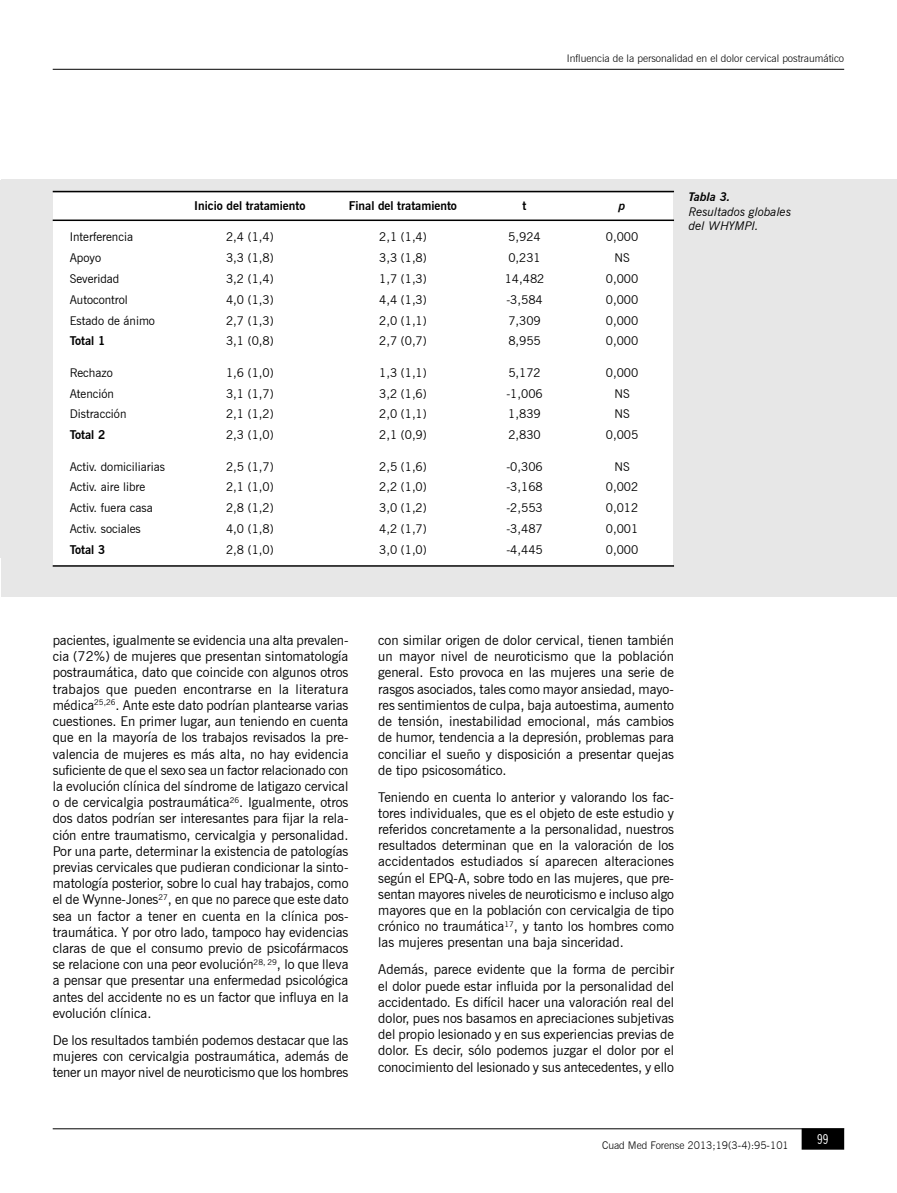
<style>
.page{position:relative;width:897px;height:1193px;background:#fff}
.page>*{position:absolute;margin:0;border:0;box-sizing:border-box;transform-origin:0 0}
.t1{font:13.5px/16.2px "News Gothic BT";color:#000;text-align:justify}
.t2{font:condensed 13.5px "News Gothic BT";color:#fff}
.t3{font:12px "News Gothic BT";color:#000}
.t4{font:700 12px "News Gothic BT";color:#000}
.t5{font:italic 12px/14.4px "News Gothic BT";color:#000}
.t6{font:italic 700 12px "News Gothic BT";color:#000}
.t7{font:300 10.5px "News Gothic BT";color:#000}
</style>
<div class="page">
<hr style="left:53px;top:69px;width:791px;height:1px;background:#000">
<div style="left:802px;top:1128px;width:41px;height:20px;background:#000"></div>
<div style="left:801px;top:1128px;width:43px;height:21px;border:2px solid #000"></div>
<hr style="left:53px;top:1128px;width:791px;height:1px;background:#000">
<div style="left:2px;top:179px;width:894px;height:417px;background:#e7e7e7"></div>
<div style="left:53px;top:193px;width:620px;height:373px;background:#fff"></div>
<hr style="left:53px;top:191px;width:621px;height:1px;background:#000">
<hr style="left:53px;top:219px;width:621px;height:2px;background:#000">
<hr style="left:53px;top:565px;width:621px;height:1px;background:#000">
<hr style="left:0;top:180px;width:2px;height:378px;background:#e7e7e7">
<p class="t7" style="left:566px;top:52px;width:279px">Influencia de la personalidad en el dolor cervical postraumático</p>
<p class="t4" style="left:194px;top:198px;width:113px">Inicio del tratamiento</p>
<p class="t4" style="left:349px;top:198px;width:110px">Final del tratamiento</p>
<p class="t4" style="left:522px;top:198px;width:5px">t</p>
<p class="t6" style="left:618px;top:198px;width:8px">p</p>
<p class="t3" style="left:70px;top:230px;width:65px">Interferencia</p>
<p class="t3" style="left:226px;top:230px;width:49px">2,4 (1,4)</p>
<p class="t3" style="left:379px;top:230px;width:49px">2,1 (1,4)</p>
<p class="t3" style="left:508px;top:230px;width:34px">5,924</p>
<p class="t3" style="left:605px;top:230px;width:34px">0,000</p>
<p class="t3" style="left:70px;top:251px;width:33px">Apoyo</p>
<p class="t3" style="left:226px;top:251px;width:49px">3,3 (1,8)</p>
<p class="t3" style="left:379px;top:251px;width:49px">3,3 (1,8)</p>
<p class="t3" style="left:508px;top:251px;width:34px">0,231</p>
<p class="t3" style="left:614px;top:251px;width:17px">NS</p>
<p class="t3" style="left:70px;top:271px;width:51px">Severidad</p>
<p class="t3" style="left:226px;top:271px;width:49px">3,2 (1,4)</p>
<p class="t3" style="left:379px;top:271px;width:49px">1,7 (1,3)</p>
<p class="t3" style="left:504px;top:271px;width:41px">14,482</p>
<p class="t3" style="left:605px;top:271px;width:34px">0,000</p>
<p class="t3" style="left:70px;top:292px;width:60px">Autocontrol</p>
<p class="t3" style="left:226px;top:292px;width:49px">4,0 (1,3)</p>
<p class="t3" style="left:379px;top:292px;width:49px">4,4 (1,3)</p>
<p class="t3" style="left:506px;top:292px;width:38px">-3,584</p>
<p class="t3" style="left:605px;top:292px;width:34px">0,000</p>
<p class="t3" style="left:70px;top:313px;width:87px">Estado de ánimo</p>
<p class="t3" style="left:226px;top:313px;width:49px">2,7 (1,3)</p>
<p class="t3" style="left:379px;top:313px;width:49px">2,0 (1,1)</p>
<p class="t3" style="left:508px;top:313px;width:34px">7,309</p>
<p class="t3" style="left:605px;top:313px;width:34px">0,000</p>
<p class="t4" style="left:70px;top:334px;width:37px">Total 1</p>
<p class="t3" style="left:226px;top:334px;width:49px">3,1 (0,8)</p>
<p class="t3" style="left:379px;top:334px;width:49px">2,7 (0,7)</p>
<p class="t3" style="left:508px;top:334px;width:34px">8,955</p>
<p class="t3" style="left:605px;top:334px;width:34px">0,000</p>
<p class="t3" style="left:70px;top:365px;width:44px">Rechazo</p>
<p class="t3" style="left:226px;top:365px;width:49px">1,6 (1,0)</p>
<p class="t3" style="left:379px;top:365px;width:49px">1,3 (1,1)</p>
<p class="t3" style="left:508px;top:365px;width:34px">5,172</p>
<p class="t3" style="left:605px;top:365px;width:34px">0,000</p>
<p class="t3" style="left:70px;top:386px;width:46px">Atención</p>
<p class="t3" style="left:226px;top:386px;width:49px">3,1 (1,7)</p>
<p class="t3" style="left:379px;top:386px;width:49px">3,2 (1,6)</p>
<p class="t3" style="left:506px;top:386px;width:38px">-1,006</p>
<p class="t3" style="left:614px;top:386px;width:17px">NS</p>
<p class="t3" style="left:70px;top:407px;width:58px">Distracción</p>
<p class="t3" style="left:226px;top:407px;width:49px">2,1 (1,2)</p>
<p class="t3" style="left:379px;top:407px;width:49px">2,0 (1,1)</p>
<p class="t3" style="left:508px;top:407px;width:34px">1,839</p>
<p class="t3" style="left:614px;top:407px;width:17px">NS</p>
<p class="t4" style="left:70px;top:427px;width:37px">Total 2</p>
<p class="t3" style="left:226px;top:427px;width:49px">2,3 (1,0)</p>
<p class="t3" style="left:379px;top:427px;width:49px">2,1 (0,9)</p>
<p class="t3" style="left:508px;top:427px;width:34px">2,830</p>
<p class="t3" style="left:605px;top:427px;width:34px">0,005</p>
<p class="t3" style="left:70px;top:459px;width:97px">Activ. domiciliarias</p>
<p class="t3" style="left:226px;top:459px;width:49px">2,5 (1,7)</p>
<p class="t3" style="left:379px;top:459px;width:49px">2,5 (1,6)</p>
<p class="t3" style="left:506px;top:459px;width:38px">-0,306</p>
<p class="t3" style="left:614px;top:459px;width:17px">NS</p>
<p class="t3" style="left:70px;top:480px;width:77px">Activ. aire libre</p>
<p class="t3" style="left:226px;top:480px;width:49px">2,1 (1,0)</p>
<p class="t3" style="left:379px;top:480px;width:49px">2,2 (1,0)</p>
<p class="t3" style="left:506px;top:480px;width:38px">-3,168</p>
<p class="t3" style="left:605px;top:480px;width:34px">0,002</p>
<p class="t3" style="left:70px;top:500px;width:85px">Activ. fuera casa</p>
<p class="t3" style="left:226px;top:500px;width:49px">2,8 (1,2)</p>
<p class="t3" style="left:379px;top:500px;width:49px">3,0 (1,2)</p>
<p class="t3" style="left:506px;top:500px;width:38px">-2,553</p>
<p class="t3" style="left:605px;top:500px;width:34px">0,012</p>
<p class="t3" style="left:70px;top:521px;width:72px">Activ. sociales</p>
<p class="t3" style="left:226px;top:521px;width:49px">4,0 (1,8)</p>
<p class="t3" style="left:379px;top:521px;width:49px">4,2 (1,7)</p>
<p class="t3" style="left:506px;top:521px;width:38px">-3,487</p>
<p class="t3" style="left:605px;top:521px;width:34px">0,001</p>
<p class="t4" style="left:70px;top:542px;width:37px">Total 3</p>
<p class="t3" style="left:226px;top:542px;width:49px">2,8 (1,0)</p>
<p class="t3" style="left:379px;top:542px;width:49px">3,0 (1,0)</p>
<p class="t3" style="left:506px;top:542px;width:38px">-4,445</p>
<p class="t3" style="left:605px;top:542px;width:34px">0,000</p>
<p class="t6" style="left:688px;top:190px;width:43px">Tabla 3.</p>
<p class="t5" style="left:688px;top:204px;width:104px">Resultados globales del WHYMPI.</p>
<p class="t1" style="left:53px;top:632px;width:297px">pacientes, igualmente se evidencia una alta prevalen&shy;cia (72%) de mujeres que presentan sintomatología postraumática, dato que coincide con algunos otros trabajos que pueden encontrarse en la literatura médica<sup>25,26</sup>. Ante este dato podrían plantearse varias cuestiones. En primer lugar, aun teniendo en cuenta que en la mayoría de los trabajos revisados la pre&shy;valencia de mujeres es más alta, no hay evidencia suficiente de que el sexo sea un factor relacionado con la evolución clínica del síndrome de latigazo cervical o de cervicalgia postraumática<sup>26</sup>. Igualmente, otros dos datos podrían ser interesantes para fijar la rela&shy;ción entre traumatismo, cervicalgia y personalidad.<br>Por una parte, determinar la existencia de patologías previas cervicales que pudieran condicionar la sinto&shy;matología posterior, sobre lo cual hay trabajos, como el de Wynne-Jones<sup>27</sup>, en que no parece que este dato sea un factor a tener en cuenta en la clínica pos&shy;traumática. Y por otro lado, tampoco hay evidencias claras de que el consumo previo de psicofármacos se relacione con una peor evolución<sup>28,</sup> <sup>29</sup>, lo que lleva a pensar que presentar una enfermedad psicológica antes del accidente no es un factor que influya en la evolución clínica.</p>
<p class="t1" style="left:53px;top:1031px;width:297px">De los resultados también podemos destacar que las mujeres con cervicalgia postraumática, además de tener un mayor nivel de neuroticismo que los hombres</p>
<p class="t1" style="left:378px;top:632px;width:297px">con similar origen de dolor cervical, tienen también un mayor nivel de neuroticismo que la población general. Esto provoca en las mujeres una serie de rasgos asociados, tales como mayor ansiedad, mayo&shy;res sentimientos de culpa, baja autoestima, aumento de tensión, inestabilidad emocional, más cambios de humor, tendencia a la depresión, problemas para conciliar el sueño y disposición a presentar quejas de tipo psicosomático.</p>
<p class="t1" style="left:378px;top:788px;width:297px">Teniendo en cuenta lo anterior y valorando los fac&shy;tores individuales, que es el objeto de este estudio y referidos concretamente a la personalidad, nuestros resultados determinan que en la valoración de los accidentados estudiados sí aparecen alteraciones según el EPQ-A, sobre todo en las mujeres, que pre&shy;sentan mayores niveles de neuroticismo e incluso algo mayores que en la población con cervicalgia de tipo crónico no traumática<sup>17</sup>, y tanto los hombres como las mujeres presentan una baja sinceridad.</p>
<p class="t1" style="left:378px;top:961px;width:297px">Además, parece evidente que la forma de percibir el dolor puede estar influida por la personalidad del accidentado. Es difícil hacer una valoración real del dolor, pues nos basamos en apreciaciones subjetivas del propio lesionado y en sus experiencias previas de dolor. Es decir, sólo podemos juzgar el dolor por el conocimiento del lesionado y sus antecedentes, y ello</p>
<p class="t7" style="left:602px;top:1138px;width:188px">Cuad Med Forense 2013;19(3-4):95-101</p>
<p class="t2" style="left:817px;top:1130px;width:13px">99</p>
</div>
